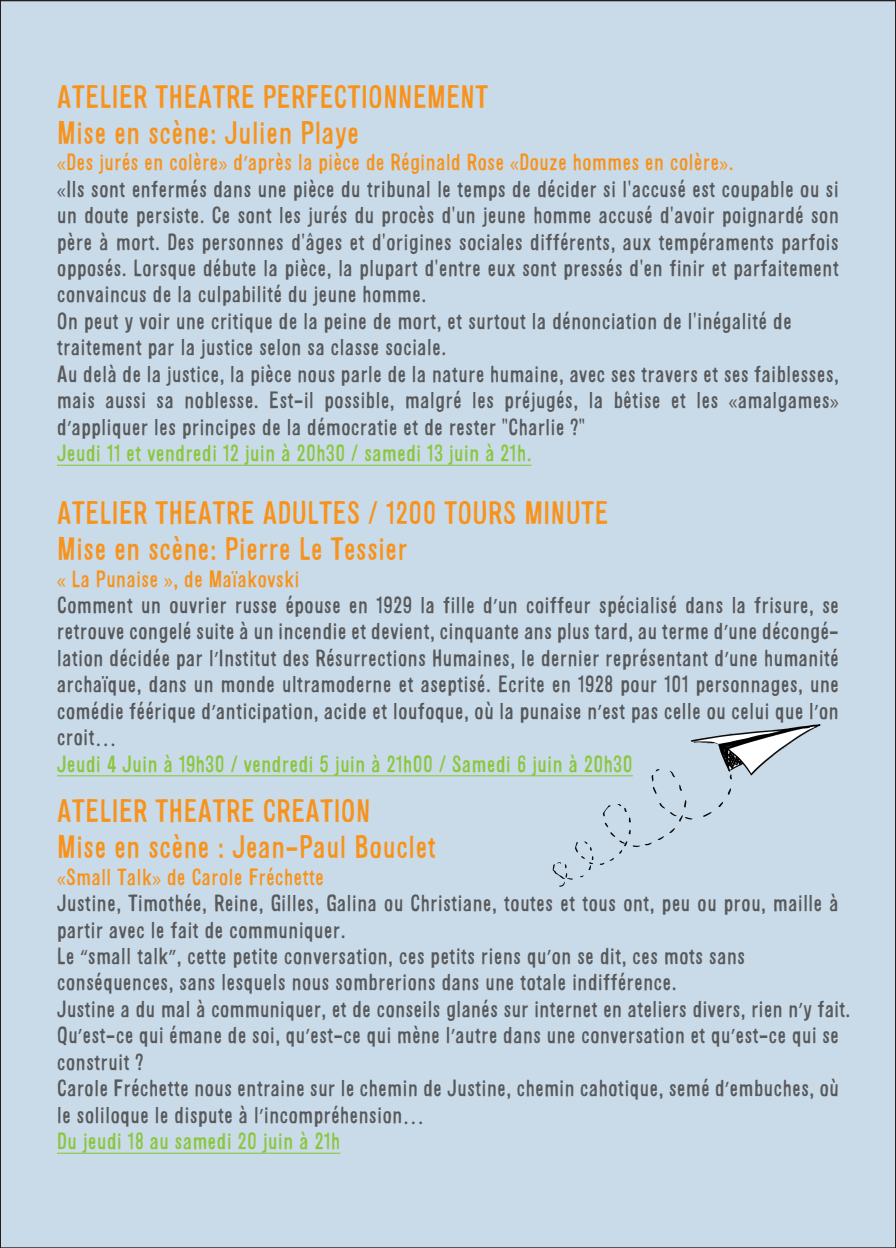
<style>
.page{position:relative;width:896px;height:1248px;background:#fff}
.page>*{position:absolute;margin:0;border:0;box-sizing:border-box;transform-origin:0 0}
.t1{font:30px/36px "Alsina Ultrajada";color:#f7931d}
.t2{font:22px/26.4px "Alsina Ultrajada";color:#58595b}
.t3{font:22px/26.4px "Alsina Ultrajada";color:#57585a}
.s1{font-family:"Myriad Pro";color:#f7931d}
.s2{color:#f7931d}
.s3{font-family:"Myriad Pro"}
.s4{color:#8bc63e}
</style>
<div class="page">
<div style="left:0;top:0;width:896px;height:1247px;background:#c9dbe9"></div>
<hr style="left:57px;top:464px;width:475px;height:2px;background:#8bc63e">
<hr style="left:57px;top:1152px;width:283px;height:1px;background:#8bc63e">
<hr style="left:57px;top:775px;width:576px;height:1px;background:#8bc63e">
<div style="left:545px;top:700px;width:287px;height:202px;background:#c9dbe9"></div>
<h1 class="t1" style="left:57px;top:78px;width:433px">ATELIER THEATRE PERFECTIONNEMENT<br>Mise en scène: Julien Playe</h1>
<p class="t2" style="left:57px;top:149px;width:784px"><span class="s1">«</span><span class="s2">Des jurés en colère</span><span class="s1">»</span> <span class="s2">d</span><span class="s1">’</span><span class="s2">après la pièce de Réginald Rose</span> <span class="s1">«</span><span class="s2">Douze hommes en colère</span><span class="s1">»</span><span class="s2">.<br></span><span class="s3">«</span>Ils sont enfermés dans une pièce du tribunal le temps de décider si l'accusé est coupable ou si un doute persiste. Ce sont les jurés du procès d'un jeune homme accusé d'avoir poignardé son père à mort. Des personnes d'âges et d'origines sociales différents, aux tempéraments parfois opposés. Lorsque débute la pièce, la plupart d'entre eux sont pressés d'en finir et parfaitement convaincus de la culpabilité du jeune homme.<br>On peut y voir une critique de la peine de mort, et surtout la dénonciation de l'inégalité de traitement par la justice selon sa classe sociale.<br>Au delà de la justice, la pièce nous parle de la nature humaine, avec ses travers et ses faiblesses, mais aussi sa noblesse. Est-il possible, malgré les préjugés, la bêtise et les <span class="s3">«</span>amalgames<span class="s3">» </span>d<span class="s3">’</span>appliquer les principes de la démocratie et de rester "Charlie ?"<br><span class="s4">Jeudi 11 et vendredi 12 juin à 20h30 / samedi 13 juin à 21h.</span></p>
<h1 class="t1" style="left:57px;top:494px;width:553px">ATELIER THEATRE ADULTES / 1200 TOURS MINUTE<br>Mise en scène: Pierre Le Tessier</h1>
<p class="t3" style="left:57px;top:565px;width:784px"><span class="s1">«</span> <span class="s2">La Punaise</span> <span class="s1">»</span><span class="s2">, de Maïakovski<br></span>Comment un ouvrier russe épouse en 1929 la fille d<span class="s3">’</span>un coiffeur spécialisé dans la frisure, se retrouve congelé suite à un incendie et devient, cinquante ans plus tard, au terme d<span class="s3">’</span>une décongé&shy;lation décidée par l<span class="s3">’</span>Institut des Résurrections Humaines, le dernier représentant d<span class="s3">’</span>une humanité archaïque, dans un monde ultramoderne et aseptisé. Ecrite en 1928 pour 101 personnages, une comédie féérique d<span class="s3">’</span>anticipation, acide et loufoque, où la punaise n<span class="s3">’</span>est pas celle ou celui que l<span class="s3">’</span>on croit<span class="s3">…<br></span><span class="s4">Jeudi 4 Juin à 19h30 / vendredi 5 juin à 21h00 / Samedi 6 juin à 20h30</span></p>
<h1 class="t1" style="left:57px;top:792px;width:381px">ATELIER THEATRE CREATION<br>Mise en scène : Jean-Paul Bouclet</h1>
<p class="t2" style="left:57px;top:863px;width:795px"><span class="s1">«</span><span class="s2">Small Talk</span><span class="s1">»</span> <span class="s2">de Carole Fréchette<br></span>Justine, Timothée, Reine, Gilles, Galina ou Christiane, toutes et tous ont, peu ou prou, maille à partir avec le fait de communiquer.<br>Le <span class="s3">“</span>small talk<span class="s3">”</span>, cette petite conversation, ces petits riens qu<span class="s3">’</span>on se dit, ces mots sans conséquences, sans lesquels nous sombrerions dans une totale indifférence.<br>Justine a du mal à communiquer, et de conseils glanés sur internet en ateliers divers, rien n<span class="s3">’</span>y fait.<br>Qu<span class="s3">’</span>est-ce qui émane de soi, qu<span class="s3">’</span>est-ce qui mène l<span class="s3">’</span>autre dans une conversation et qu<span class="s3">’</span>est-ce qui se construit ?<br>Carole Fréchette nous entraine sur le chemin de Justine, chemin cahotique, semé d<span class="s3">’</span>embuches, où le soliloque le dispute à l<span class="s3">’</span>incompréhension<span class="s3">…<br></span><span class="s4">Du jeudi 18 au samedi 20 juin à 21h</span></p>
</div>
